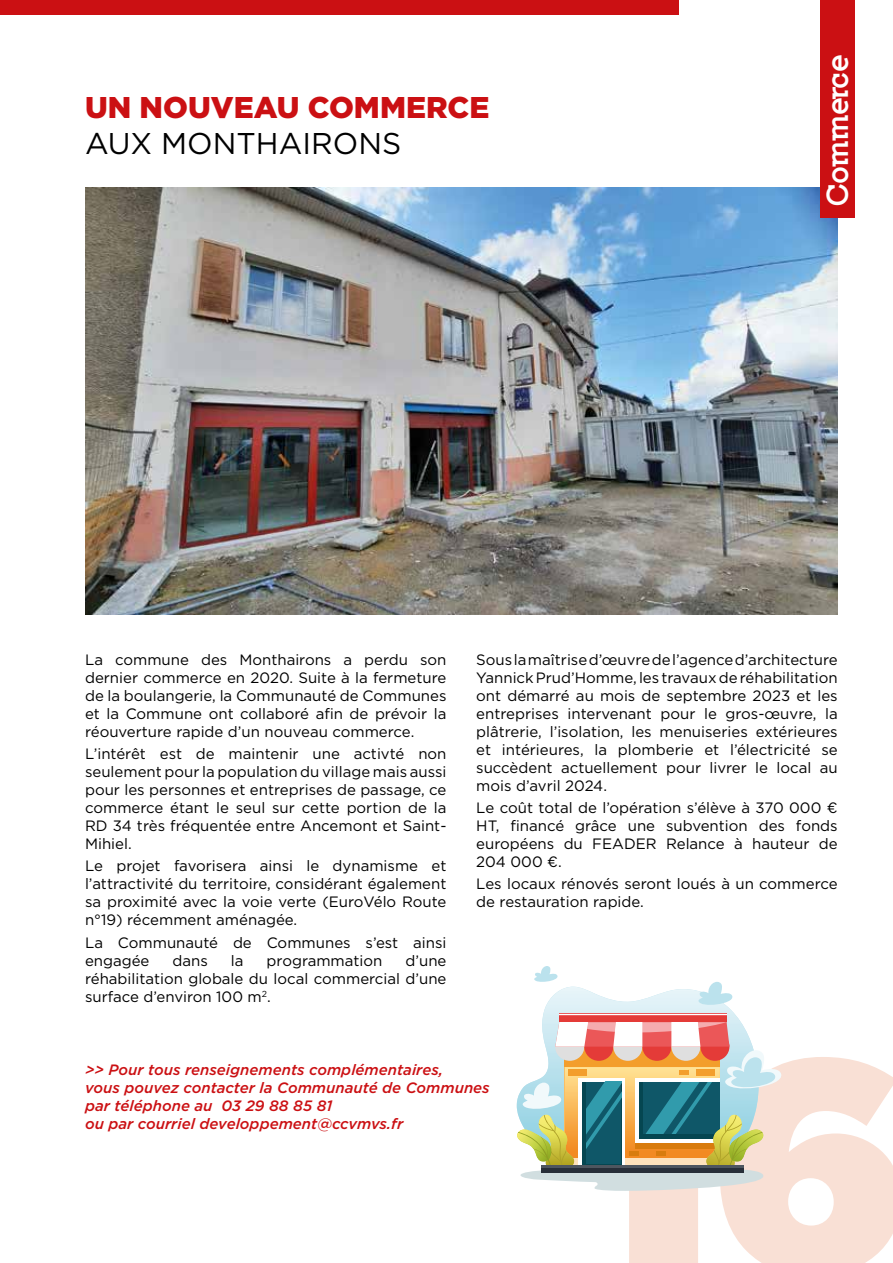
<style>
.page{position:relative;width:893px;height:1263px;background:#fff}
.page>*{position:absolute;margin:0;border:0;box-sizing:border-box;transform-origin:0 0}
.t1{font:900 300px "Gotham";color:#f9e0d5}
.t2{font:900 30px "Gotham";color:#cb1013}
.t3{font:30px "Gotham";color:#000}
.t4{font:900 28.65px "Nilland";letter-spacing:-.035em;color:#fff}
.t5{font:15px/18px "Gotham";color:#000;text-align:justify}
.t6{font:italic 500 15px/18px "Gotham";color:#cb1013}
</style>
<div class="page">
<svg style="left:517px;top:966px;width:264px;height:225px"></svg>
<div style="left:696px;top:1069px;width:19px;height:7px;background:#f39e2c"></div>
<div style="left:568px;top:1069px;width:19px;height:7px;background:#f39e2c"></div>
<hr style="left:679px;top:1071px;width:10px;height:4px;background:#f39e2c">
<hr style="left:629px;top:1151px;width:10px;height:4px;background:#d87c0e">
<hr style="left:656px;top:1151px;width:10px;height:4px;background:#d87c0e">
<img style="left:85px;top:188px;width:753px;height:426px">
<div style="left:0;top:0;width:678px;height:14px;background:#cb1013"></div>
<div style="left:820px;top:0;width:35px;height:218px;background:#cb1013"></div>
<h2 class="t2" style="left:85px;top:87px;width:406px">UN NOUVEAU COMMERCE</h2>
<h2 class="t3" style="left:85px;top:124px;width:318px">AUX MONTHAIRONS</h2>
<h3 class="t4" style="left:819px;top:206px;width:153px;rotate:-90deg">Commerce</h3>
<p class="t5" style="left:85px;top:650px;width:363px">La commune des Monthairons a perdu son dernier commerce en 2020. Suite à la fermeture de la boulangerie, la Communauté de Communes et la Commune ont collaboré afin de prévoir la réouverture rapide d’un nouveau commerce.</p>
<p class="t5" style="left:85px;top:744px;width:363px">L’intérêt est de maintenir une activté non seulement pour la population du village mais aussi pour les personnes et entreprises de passage, ce commerce étant le seul sur cette portion de la RD 34 très fréquentée entre Ancemont et Saint-Mihiel.</p>
<p class="t5" style="left:85px;top:857px;width:363px">Le projet favorisera ainsi le dynamisme et l’attractivité du territoire, considérant également sa proximité avec la voie verte (EuroVélo Route n°19) récemment aménagée.</p>
<p class="t5" style="left:85px;top:933px;width:363px">La Communauté de Communes s’est ainsi engagée</p>
<p class="t5" style="left:85px;top:951px;width:363px;text-indent:320px">d’une réhabilitation globale du local commercial d’une surface d’environ 100 m<sup>2</sup>.</p>
<p class="t5" style="left:173px;top:951px;width:37px">dans</p>
<p class="t5" style="left:231px;top:951px;width:14px">la</p>
<p class="t5" style="left:267px;top:951px;width:117px">programmation</p>
<p class="t5" style="left:476px;top:650px;width:363px">Sous la maîtrise d’œuvre de l’agence d’architecture Yannick Prud’Homme, les travaux de réhabilitation ont démarré au mois de septembre 2023 et les entreprises intervenant pour le gros-œuvre, la plâtrerie, l’isolation, les menuiseries extérieures et intérieures, la plomberie et l’électricité se succèdent actuellement pour livrer le local au mois d’avril 2024.</p>
<p class="t5" style="left:476px;top:798px;width:363px">Le coût total de l’opération s’élève à 370 000 € HT, financé grâce une subvention des fonds européens du FEADER Relance à hauteur de 204 000 €.</p>
<p class="t5" style="left:476px;top:875px;width:363px">Les locaux rénovés seront loués à un commerce de restauration rapide.</p>
<p class="t6" style="left:85px;top:1060px;width:406px">&gt;&gt; Pour tous renseignements complémentaires,<br>vous pouvez contacter la Communauté de Communes par téléphone au 03 29 88 85 81<br>ou par courriel developpement@ccvmvs.fr</p>
<h1 class="t1" style="left:585px;top:950px;width:327px">16</h1>
</div>
